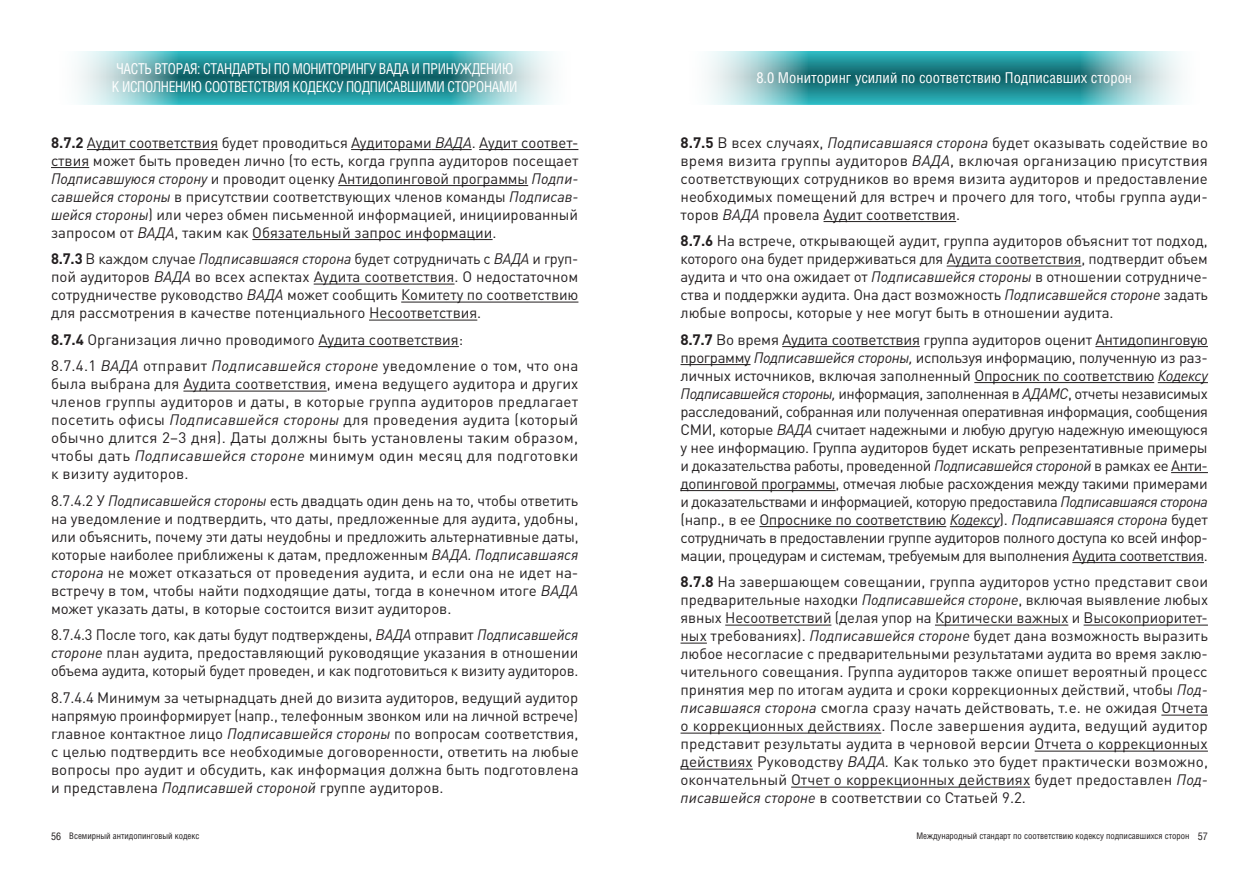
<style>
.page{position:relative;width:1259px;height:893px;background:#fff}
.page>*{position:absolute;margin:0;border:0;box-sizing:border-box;transform-origin:0 0}
.t1{font:15px/18px "DIN Pro";color:#231f20;text-align:justify}
.t2{font:condensed 15px/18px "Helios";letter-spacing:-.025em;color:#fff;scale:.93 1}
.t3{font:condensed 15px "Helios";color:#fff}
.t4{font:condensed 9px "Helios";color:#231f20}
.s1{font-weight:700}
.s2{font-style:italic}
.s3{font-size:10.5px}
</style>
<div class="page">
<svg style="left:78px;top:51px;width:474px;height:53px;background:#55a7ac"></svg>
<svg style="left:708px;top:51px;width:473px;height:53px;background:#55a7ac"></svg>
<hr style="left:87px;top:149px;width:131px;height:1px;background:#231f20">
<hr style="left:351px;top:149px;width:81px;height:1px;background:#231f20">
<hr style="left:432px;top:149px;width:40px;height:1px;background:#231f20">
<hr style="left:479px;top:149px;width:99px;height:1px;background:#231f20">
<hr style="left:51px;top:167px;width:38px;height:1px;background:#231f20">
<hr style="left:338px;top:185px;width:190px;height:1px;background:#231f20">
<hr style="left:252px;top:239px;width:240px;height:1px;background:#231f20">
<hr style="left:314px;top:284px;width:140px;height:1px;background:#231f20">
<hr style="left:401px;top:302px;width:177px;height:1px;background:#231f20">
<hr style="left:369px;top:320px;width:108px;height:1px;background:#231f20">
<hr style="left:318px;top:346px;width:141px;height:1px;background:#231f20">
<hr style="left:183px;top:391px;width:144px;height:1px;background:#231f20">
<hr style="left:823px;top:221px;width:133px;height:1px;background:#231f20">
<hr style="left:946px;top:266px;width:135px;height:1px;background:#231f20">
<hr style="left:782px;top:346px;width:138px;height:1px;background:#231f20">
<hr style="left:1095px;top:346px;width:113px;height:1px;background:#231f20">
<hr style="left:680px;top:364px;width:70px;height:1px;background:#231f20">
<hr style="left:974px;top:382px;width:180px;height:1px;background:#231f20">
<hr style="left:1157px;top:382px;width:51px;height:1px;background:#231f20">
<hr style="left:1171px;top:472px;width:37px;height:1px;background:#231f20">
<hr style="left:680px;top:490px;width:155px;height:1px;background:#231f20">
<hr style="left:759px;top:526px;width:187px;height:1px;background:#231f20">
<hr style="left:949px;top:526px;width:50px;height:1px;background:#231f20">
<hr style="left:1072px;top:562px;width:132px;height:1px;background:#231f20">
<hr style="left:725px;top:625px;width:106px;height:1px;background:#231f20">
<hr style="left:935px;top:625px;width:133px;height:1px;background:#231f20">
<hr style="left:1083px;top:625px;width:125px;height:1px;background:#231f20">
<svg style="left:680px;top:643px;width:27px;height:1px"></svg>
<hr style="left:1161px;top:715px;width:47px;height:1px;background:#231f20">
<hr style="left:680px;top:733px;width:201px;height:1px;background:#231f20">
<hr style="left:1034px;top:751px;width:174px;height:1px;background:#231f20">
<hr style="left:680px;top:769px;width:73px;height:1px;background:#231f20">
<hr style="left:791px;top:787px;width:239px;height:1px;background:#231f20">
<p class="t2" style="left:112px;top:59px;width:438px">ЧАСТЬ ВТОРАЯ: СТАНДАРТЫ ПО МОНИТОРИНГУ ВАДА И ПРИНУЖДЕНИЮ<br>К ИСПОЛНЕНИЮ СООТВЕТСТВИЯ КОДЕКСУ ПОДПИСАВШИМИ СТОРОНАМИ</p>
<p class="t3" style="left:756px;top:69px;width:377px">8.0 Мониторинг усилий по соответствию Подписавших сторон</p>
<p class="t1" style="left:51px;top:132px;width:529px"><span class="s1">8.7.2</span> Аудит соответствия будет проводиться Аудиторами <span class="s2">ВАДА</span>. Аудит соответ&shy;ствия может быть проведен лично (то есть, когда группа аудиторов посещает <span class="s2">Подписавшуюся сторону</span> и проводит оценку Антидопинговой программы <span class="s2">Подпи&shy;савшейся стороны</span> в присутствии соответствующих членов команды <span class="s2">Подписав&shy;шейся стороны</span>) или через обмен письменной информацией, инициированный запросом от <span class="s2">ВАДА</span>, таким как Обязательный запрос информации.</p>
<p class="t1" style="left:51px;top:249px;width:529px"><span class="s1">8.7.3</span> В каждом случае <span class="s2">Подписавшаяся сторона</span> будет сотрудничать с <span class="s2">ВАДА</span> и груп&shy;пой аудиторов <span class="s2">ВАДА</span> во всех аспектах Аудита соответствия. О недостаточном сотрудничестве руководство <span class="s2">ВАДА</span> может сообщить Комитету по соответствию для рассмотрения в качестве потенциального Несоответствия.</p>
<p class="t1" style="left:51px;top:325px;width:529px;line-height:26.5px"><span class="s1">8.7.4</span> Организация лично проводимого Аудита соответствия:<br>8.7.4.1 <span class="s2">ВАДА</span> отправит <span class="s2">Подписавшейся стороне</span> уведомление о том, что она</p>
<p class="t1" style="left:51px;top:374px;width:529px">была выбрана для Аудита соответствия, имена ведущего аудитора и других членов группы аудиторов и даты, в которые группа аудиторов предлагает посетить офисы <span class="s2">Подписавшейся стороны</span> для проведения аудита (который обычно длится 2–3 дня). Даты должны быть установлены таким образом, чтобы дать <span class="s2">Подписавшейся стороне</span> минимум один месяц для подготовки к визиту аудиторов.</p>
<p class="t1" style="left:51px;top:491px;width:529px">8.7.4.2 У <span class="s2">Подписавшейся стороны</span> есть двадцать один день на то, чтобы ответить на уведомление и подтвердить, что даты, предложенные для аудита, удобны, или объяснить, почему эти даты неудобны и предложить альтернативные даты, которые наиболее приближены к датам, предложенным <span class="s2">ВАДА. Подписавшаяся сторона</span> не может отказаться от проведения аудита, и если она не идет на&shy;встречу в том, чтобы найти подходящие даты, тогда в конечном итоге <span class="s2">ВАДА </span>может указать даты, в которые состоится визит аудиторов.</p>
<p class="t1" style="left:51px;top:625px;width:529px">8.7.4.3 После того, как даты будут подтверждены, <span class="s2">ВАДА</span> отправит <span class="s2">Подписавшейся стороне</span> план аудита, предоставляющий руководящие указания в отношении объема аудита, который будет проведен, и как подготовиться к визиту аудиторов.</p>
<p class="t1" style="left:51px;top:688px;width:529px">8.7.4.4 Минимум за четырнадцать дней до визита аудиторов, ведущий аудитор напрямую проинформирует (напр., телефонным звонком или на личной встрече) главное контактное лицо <span class="s2">Подписавшейся стороны</span> по вопросам соответствия, с целью подтвердить все необходимые договоренности, ответить на любые вопросы про аудит и обсудить, как информация должна быть подготовлена и представлена <span class="s2">Подписавшей стороной</span> группе аудиторов.</p>
<p class="t1" style="left:680px;top:132px;width:529px"><span class="s1">8.7.5</span> В всех случаях, <span class="s2">Подписавшаяся сторона</span> будет оказывать содействие во время визита группы аудиторов <span class="s2">ВАДА</span>, включая организацию присутствия соответствующих сотрудников во время визита аудиторов и предоставление необходимых помещений для встреч и прочего для того, чтобы группа ауди&shy;торов <span class="s2">ВАДА</span> провела Аудит соответствия.</p>
<p class="t1" style="left:680px;top:231px;width:529px"><span class="s1">8.7.6</span> На встрече, открывающей аудит, группа аудиторов объяснит тот подход, которого она будет придерживаться для Аудита соответствия, подтвердит объем аудита и что она ожидает от <span class="s2">Подписавшейся стороны</span> в отношении сотрудниче&shy;ства и поддержки аудита. Она даст возможность <span class="s2">Подписавшейся стороне</span> задать любые вопросы, которые у нее могут быть в отношении аудита.</p>
<p class="t1" style="left:680px;top:330px;width:529px"><span class="s1">8.7.7</span> Во время Аудита соответствия группа аудиторов оценит Антидопинговую программу <span class="s2">Подписавшейся стороны,</span> используя информацию, полученную из раз&shy;личных источников, включая заполненный Опросник по соответствию <span class="s2">Кодексу Подписавшейся стороны,</span> информация, заполненная в <span class="s2">АДАМС</span>, отчеты независимых расследований, собранная или полученная оперативная информация, сообщения СМИ, которые <span class="s2">ВАДА</span> считает надежными и любую другую надежную имеющуюся у нее информацию. Группа аудиторов будет искать репрезентативные примеры и доказательства работы, проведенной <span class="s2">Подписавшейся стороной</span> в рамках ее Анти&shy;допинговой программы, отмечая любые расхождения между такими примерами и доказательствами и информацией, которую предоставила <span class="s2">Подписавшаяся сторона </span>(напр., в ее Опроснике по соответствию <span class="s2">Кодексу</span>). <span class="s2">Подписавшаяся сторона</span> будет сотрудничать в предоставлении группе аудиторов полного доступа ко всей инфор&shy;мации, процедурам и системам, требуемым для выполнения Аудита соответствия.</p>
<p class="t1" style="left:680px;top:572px;width:529px"><span class="s1">8.7.8</span> На завершающем совещании, группа аудиторов устно представит свои предварительные находки <span class="s2">Подписавшейся стороне</span>, включая выявление любых явных Несоответствий (делая упор на Критически важных и Высокоприоритет&shy;ных требованиях). <span class="s2">Подписавшейся стороне</span> будет дана возможность выразить любое несогласие с предварительными результатами аудита во время заклю&shy;чительного совещания. Группа аудиторов также опишет вероятный процесс принятия мер по итогам аудита и сроки коррекционных действий, чтобы <span class="s2">Под&shy;писавшаяся сторона</span> смогла сразу начать действовать, т.e. не ожидая Отчета о коррекционных действиях. После завершения аудита, ведущий аудитор представит результаты аудита в черновой версии Отчета о коррекционных действиях Руководству <span class="s2">ВАДА.</span> Как только это будет практически возможно, окончательный Отчет о коррекционных действиях будет предоставлен <span class="s2">Под&shy;писавшейся стороне</span> в соответствии со Статьей 9.2.</p>
<p class="t4" style="left:51px;top:830px;width:150px"><span class="s3">56</span> Всемирный антидопинговый кодекс</p>
<p class="t4" style="left:916px;top:830px;width:293px">Международный стандарт по соответствию кодексу подписавшихся сторон <span class="s3">57</span></p>
</div>
